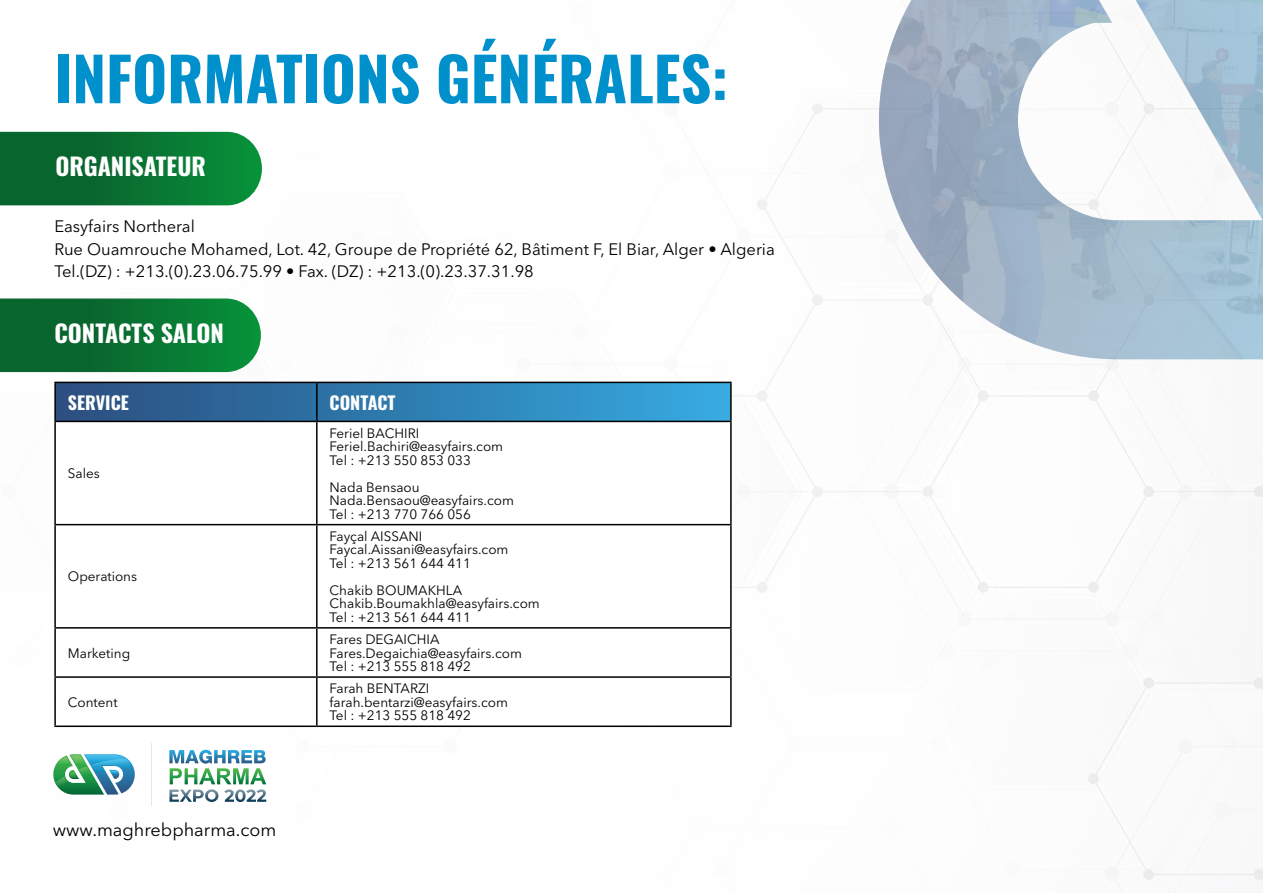
<style>
.page{position:relative;width:1263px;height:893px;background:#fff}
.page>*{position:absolute;margin:0;border:0;box-sizing:border-box;transform-origin:0 0}
.t1{font:700 60px "Oswald";color:#0091cd}
.t2{font:700 24px "Oswald";color:#fff}
.t3{font:18px "Avenir Next LT Pro";color:#000}
.t4{font:700 18px "Oswald";color:#fff}
.t5{font:16.5px/22.5px "Avenir Next LT Pro";color:#000}
.t6{font:13.5px/13.5px "Avenir Next LT Pro";color:#000}
</style>
<div class="page">
<img style="left:877px;top:0;width:386px;height:359px">
<hr style="left:151px;top:743px;width:1px;height:63px;background:#e6e6e6">
<svg style="left:53px;top:754px;width:82px;height:41px"></svg>
<svg style="left:169px;top:750px;width:97px;height:52px"></svg>
<svg style="left:56px;top:383px;width:674px;height:38px;background:#2e79ac"></svg>
<svg style="left:56px;top:422px;width:674px;height:104px"></svg>
<hr style="left:54px;top:422px;width:2px;height:102px;background:#000">
<hr style="left:316px;top:422px;width:2px;height:102px;background:#000">
<hr style="left:730px;top:422px;width:2px;height:102px;background:#000">
<hr style="left:54px;top:525px;width:2px;height:102px;background:#000">
<hr style="left:54px;top:629px;width:2px;height:47px;background:#000">
<hr style="left:54px;top:678px;width:2px;height:47px;background:#000">
<hr style="left:54px;top:524px;width:263px;height:1px;background:#000">
<hr style="left:54px;top:627px;width:263px;height:2px;background:#000">
<hr style="left:54px;top:676px;width:263px;height:2px;background:#000">
<hr style="left:54px;top:725px;width:263px;height:2px;background:#000">
<hr style="left:316px;top:525px;width:2px;height:102px;background:#000">
<hr style="left:316px;top:629px;width:2px;height:47px;background:#000">
<hr style="left:316px;top:678px;width:2px;height:47px;background:#000">
<hr style="left:317px;top:524px;width:415px;height:1px;background:#000">
<hr style="left:317px;top:627px;width:415px;height:2px;background:#000">
<hr style="left:317px;top:676px;width:415px;height:2px;background:#000">
<hr style="left:317px;top:725px;width:415px;height:2px;background:#000">
<hr style="left:730px;top:525px;width:2px;height:102px;background:#000">
<hr style="left:730px;top:629px;width:2px;height:47px;background:#000">
<hr style="left:730px;top:678px;width:2px;height:47px;background:#000">
<hr style="left:54px;top:383px;width:2px;height:38px;background:#000">
<hr style="left:54px;top:382px;width:263px;height:1px;background:#000">
<hr style="left:54px;top:421px;width:263px;height:1px;background:#000">
<hr style="left:316px;top:383px;width:2px;height:38px;background:#000">
<hr style="left:317px;top:382px;width:415px;height:1px;background:#000">
<hr style="left:317px;top:421px;width:415px;height:1px;background:#000">
<hr style="left:730px;top:383px;width:2px;height:38px;background:#000">
<svg style="left:0;top:298px;width:261px;height:74px;background:#117839"></svg>
<svg style="left:0;top:132px;width:262px;height:73px;background:#0f7637"></svg>
<h1 class="t1" style="left:54px;top:47px;width:675px">INFORMATIONS GÉNÉRALES:</h1>
<h2 class="t2" style="left:55px;top:154px;width:152px">ORGANISATEUR</h2>
<p class="t5" style="left:54px;top:215px;width:722px">Easyfairs Northeral<br>Rue Ouamrouche Mohamed, Lot. 42, Groupe de Propriété 62, Bâtiment F, El Biar, Alger • Algeria<br>Tel.(DZ) : +213.(0).23.06.75.99 • Fax. (DZ) : +213.(0).23.37.31.98</p>
<h2 class="t2" style="left:54px;top:320px;width:171px">CONTACTS SALON</h2>
<h3 class="t4" style="left:68px;top:393px;width:63px">SERVICE</h3>
<h3 class="t4" style="left:330px;top:393px;width:67px">CONTACT</h3>
<p class="t6" style="left:68px;top:467px;width:33px">Sales</p>
<p class="t6" style="left:68px;top:570px;width:71px">Operations</p>
<p class="t6" style="left:68px;top:646px;width:64px">Marketing</p>
<p class="t6" style="left:68px;top:695px;width:51px">Content</p>
<h3 class="t3" style="left:53px;top:819px;width:225px">www.maghrebpharma.com</h3>
<p class="t6" style="left:330px;top:426px;width:175px">Feriel BACHIRI<br>Feriel.Bachiri@easyfairs.com<br>Tel : +213 550 853 033</p>
<p class="t6" style="left:330px;top:480px;width:186px">Nada Bensaou<br>Nada.Bensaou@easyfairs.com<br>Tel : +213 770 766 056</p>
<p class="t6" style="left:330px;top:529px;width:180px">Fayçal AISSANI<br>Faycal.Aissani@easyfairs.com<br>Tel : +213 561 644 411</p>
<p class="t6" style="left:330px;top:583px;width:212px">Chakib BOUMAKHLA<br>Chakib.Boumakhla@easyfairs.com<br>Tel : +213 561 644 411</p>
<p class="t6" style="left:330px;top:633px;width:194px">Fares DEGAICHIA<br>Fares.Degaichia@easyfairs.com<br>Tel : +213 555 818 492</p>
<p class="t6" style="left:330px;top:682px;width:180px">Farah BENTARZI farah.bentarzi@easyfairs.com<br>Tel : +213 555 818 492</p>
</div>
